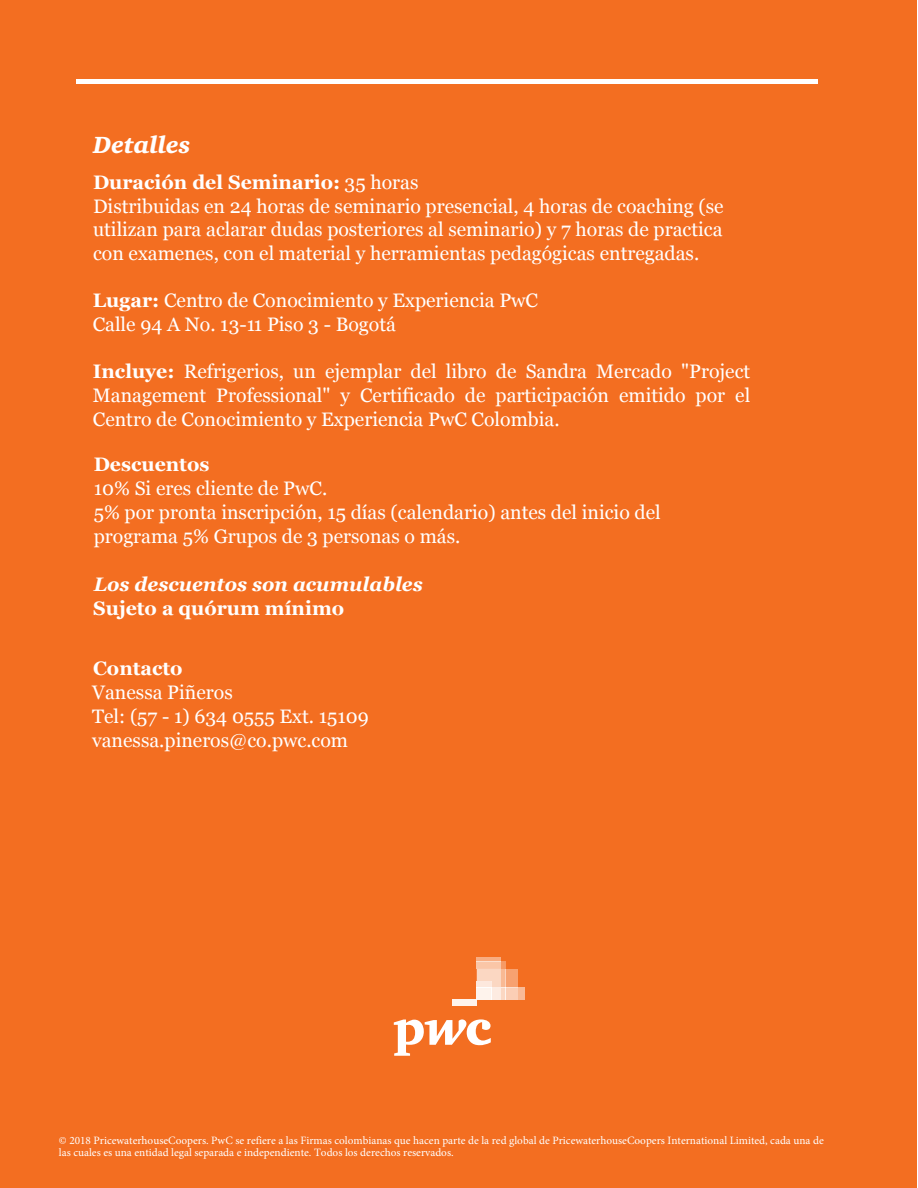
<style>
.page{position:relative;width:918px;height:1188px;background:#fff}
.page>*{position:absolute;margin:0;border:0;box-sizing:border-box;transform-origin:0 0}
.t1{font:italic 900 24px "ITC Charter Com";color:#fff}
.t2{font:19.5px/23.5px "Georgia";color:#fff}
.t3{font:700 19.5px "Georgia";color:#fff}
.t4{font:italic 700 19.5px "Georgia";color:#fff}
.t5{font:11.25px/12.3px "Minion Pro";color:#fff}
.s1{font-weight:700}
</style>
<div class="page">
<div style="left:0;top:0;width:917px;height:1188px;background:#f36e21"></div>
<svg style="left:394px;top:1019px;width:97px;height:37px"></svg>
<div style="left:518px;top:987px;width:6px;height:12px;background:#f9ba96"></div>
<div style="left:506px;top:969px;width:12px;height:18px;background:#f7a170"></div>
<div style="left:452px;top:999px;width:25px;height:6px;background:#fef3ec"></div>
<div style="left:477px;top:987px;width:15px;height:12px;background:#fef3ec"></div>
<div style="left:492px;top:987px;width:9px;height:12px;background:#fdebe1"></div>
<div style="left:501px;top:987px;width:5px;height:12px;background:#fbd7c2"></div>
<div style="left:506px;top:987px;width:12px;height:12px;background:#fbceb5"></div>
<div style="left:477px;top:957px;width:24px;height:5px;background:#f8ad82"></div>
<svg style="left:477px;top:962px;width:29px;height:25px"></svg>
<div style="left:501px;top:969px;width:5px;height:18px;background:#f9b993"></div>
<hr style="left:76px;top:80px;width:741px;height:4px;background:#fff">
<p class="t1" style="left:93px;top:135px;width:99px">Detalles</p>
<p class="t2" style="left:93px;top:171px;width:632px"><span class="s1">Duración del Seminario:</span> 35 horas<br>Distribuidas en 24 horas de seminario presencial, 4 horas de coaching (se utilizan para aclarar dudas posteriores al seminario) y 7 horas de practica con examenes, con el material y herramientas pedagógicas entregadas.</p>
<p class="t2" style="left:93px;top:289px;width:447px"><span class="s1">Lugar:</span> Centro de Conocimiento y Experiencia PwC<br>Calle 94 A No. 13-11 Piso 3 - Bogotá</p>
<p class="t2" style="left:93px;top:359px;width:659px;line-height:24px;text-align:justify"><span class="s1">Incluye:</span> Refrigerios, un ejemplar del libro de Sandra Mercado "Project Management Professional" y Certificado de participación emitido por el Centro de Conocimiento y Experiencia PwC Colombia.</p>
<p class="t3" style="left:94px;top:452px;width:117px">Descuentos</p>
<p class="t2" style="left:94px;top:477px;width:569px;line-height:24px">10% Si eres cliente de PwC.<br>5% por pronta inscripción, 15 días (calendario) antes del inicio del programa 5% Grupos de 3 personas o más.</p>
<p class="t4" style="left:94px;top:571px;width:331px">Los descuentos son acumulables</p>
<p class="t3" style="left:93px;top:596px;width:253px">Sujeto a quórum mínimo</p>
<p class="t3" style="left:93px;top:656px;width:91px">Contacto</p>
<p class="t2" style="left:92px;top:681px;width:278px;line-height:24.2px">Vanessa Piñeros<br>Tel: (57 - 1) 634 0555 Ext. 15109 vanessa.pineros@co.pwc.com</p>
<p class="t5" style="left:59px;top:1135px;width:766px">© 2018 PricewaterhouseCoopers. PwC se refiere a las Firmas colombianas que hacen parte de la red global de PricewaterhouseCoopers International Limited, cada una de las cuales es una entidad legal separada e independiente. Todos los derechos reservados.</p>
</div>
